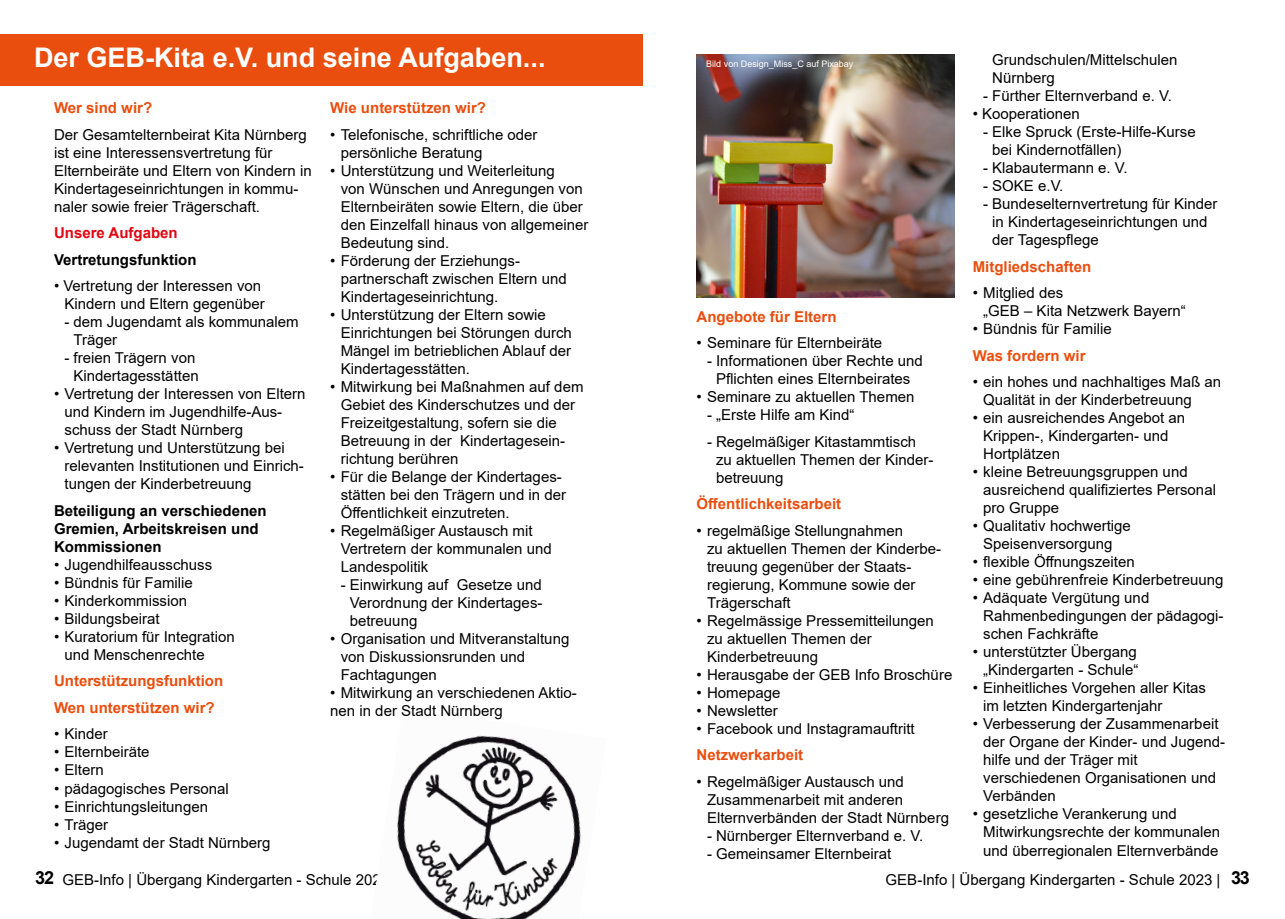
<style>
.page{position:relative;width:1285px;height:919px;background:#fff}
.page>*{position:absolute;margin:0;border:0;box-sizing:border-box;transform-origin:0 0}
.t1{font:700 27px "Arial";color:#fff}
.t2{font:700 18px "Arial";color:#000}
.t3{font:15px/18px "Arial";color:#000}
.t4{font:700 15px/26.5px "Arial";color:#e94e0f}
.t5{font:700 15px/18px "Arial";color:#000}
.t6{font:700 15px "Arial";color:#e30613}
.t7{font:9px "Arial";color:#fff}
</style>
<div class="page">
<img style="left:396px;top:735px;width:185px;height:183px">
<div style="left:0;top:34px;width:642px;height:51px;background:#e94e0f"></div>
<img style="left:696px;top:54px;width:258px;height:244px">
<h1 class="t1" style="left:34px;top:39px;width:513px">Der GEB-Kita e.V. und seine Aufgaben...</h1>
<p class="t4" style="left:54px;top:95px;width:100px">Wer sind wir?</p>
<p class="t3" style="left:54px;top:125px;width:259px">Der Gesamtelternbeirat Kita Nürnberg ist eine Interessensvertretung für Elternbeiräte und Eltern von Kindern in Kindertageseinrichtungen in kommu&shy;naler sowie freier Trägerschaft.</p>
<p class="t6" style="left:54px;top:222px;width:125px">Unsere Aufgaben</p>
<p class="t5" style="left:54px;top:250px;width:144px">Vertretungsfunktion</p>
<p class="t3" style="left:54px;top:277px;width:212px;text-align:right">• Vertretung der Interessen von<br>Kindern und Eltern gegenüber</p>
<p class="t3" style="left:74px;top:313px;width:227px;text-indent:-9px">- dem Jugendamt als kommunalem<br>Träger</p>
<p class="t3" style="left:64px;top:349px;width:136px;text-align:right">- freien Trägern von<br>Kindertagesstätten</p>
<p class="t3" style="left:65px;top:385px;width:242px;text-indent:-11px">• Vertretung der Interessen von Eltern und Kindern im Jugendhilfe-Aus&shy;schuss der Stadt Nürnberg</p>
<p class="t3" style="left:65px;top:439px;width:241px;text-indent:-10px">• Vertretung und Unterstützung bei relevanten Institutionen und Einrich&shy;tungen der Kinderbetreuung</p>
<p class="t5" style="left:54px;top:501px;width:214px">Beteiligung an verschiedenen<br>Gremien, Arbeitskreisen und<br>Kommissionen</p>
<p class="t3" style="left:54px;top:555px;width:160px">• Jugendhilfeausschuss</p>
<p class="t3" style="left:54px;top:573px;width:140px">• Bündnis für Familie</p>
<p class="t3" style="left:54px;top:591px;width:135px">• Kinderkommission</p>
<p class="t3" style="left:54px;top:609px;width:107px">• Bildungsbeirat</p>
<p class="t3" style="left:65px;top:627px;width:172px;text-indent:-10px">• Kuratorium für Integration und Menschenrechte</p>
<p class="t4" style="left:54px;top:668px;width:171px">Unterstützungsfunktion<br>Wen unterstützen wir?</p>
<p class="t3" style="left:54px;top:725px;width:55px">• Kinder</p>
<p class="t3" style="left:54px;top:743px;width:97px">• Elternbeiräte</p>
<p class="t3" style="left:54px;top:761px;width:51px">• Eltern</p>
<p class="t3" style="left:54px;top:779px;width:176px">• pädagogisches Personal</p>
<p class="t3" style="left:54px;top:797px;width:155px">• Einrichtungsleitungen</p>
<p class="t3" style="left:54px;top:815px;width:56px">• Träger</p>
<p class="t3" style="left:54px;top:833px;width:218px">• Jugendamt der Stadt Nürnberg</p>
<p class="t4" style="left:330px;top:95px;width:157px">Wie unterstützen wir?</p>
<p class="t3" style="left:341px;top:125px;width:198px;text-indent:-11px">• Telefonische, schriftliche oder persönliche Beratung</p>
<p class="t3" style="left:341px;top:161px;width:249px;text-indent:-11px">• Unterstützung und Weiterleitung<br>von Wünschen und Anregungen von<br>Elternbeiräten sowie Eltern, die über den Einzelfall hinaus von allgemeiner<br>Bedeutung sind.</p>
<p class="t3" style="left:341px;top:251px;width:227px;text-indent:-11px">• Förderung der Erziehungs&shy;partnerschaft zwischen Eltern und<br>Kindertageseinrichtung.</p>
<p class="t3" style="left:341px;top:305px;width:232px;text-indent:-10px">• Unterstützung der Eltern sowie<br>Einrichtungen bei Störungen durch<br>Mängel im betrieblichen Ablauf der<br>Kindertagesstätten.</p>
<p class="t3" style="left:341px;top:377px;width:244px;text-indent:-10px">• Mitwirkung bei Maßnahmen auf dem<br>Gebiet des Kinderschutzes und der<br>Freizeitgestaltung, sofern sie die<br>Betreuung in der Kindertagesein&shy;richtung berühren</p>
<p class="t3" style="left:341px;top:467px;width:227px;text-indent:-10px">• Für die Belange der Kindertages&shy;stätten bei den Trägern und in der<br>Öffentlichkeit einzutreten.</p>
<p class="t3" style="left:341px;top:521px;width:212px;text-indent:-10px">• Regelmäßiger Austausch mit<br>Vertretern der kommunalen und<br>Landespolitik</p>
<p class="t3" style="left:350px;top:575px;width:194px;text-align:justify;text-indent:-9px">- Einwirkung auf Gesetze und Verordnung der Kindertages&shy;betreuung</p>
<p class="t3" style="left:341px;top:629px;width:230px;text-indent:-10px">• Organisation und Mitveranstaltung von Diskussionsrunden und<br>Fachtagungen</p>
<p class="t3" style="left:330px;top:683px;width:248px">• Mitwirkung an verschiedenen Aktio&shy;nen in der Stadt Nürnberg</p>
<p class="t7" style="left:706px;top:58px;width:149px">Bild von Design_Miss_C auf Pixabay</p>
<p class="t4" style="left:696px;top:303px;width:142px">Angebote für Eltern</p>
<p class="t3" style="left:696px;top:333px;width:187px">• Seminare für Elternbeiräte</p>
<p class="t3" style="left:707px;top:351px;width:217px;text-align:center">- Informationen über Rechte und<br>Pflichten eines Elternbeirates</p>
<p class="t3" style="left:696px;top:387px;width:219px">• Seminare zu aktuellen Themen</p>
<p class="t3" style="left:707px;top:405px;width:149px">- „Erste Hilfe am Kind“</p>
<p class="t3" style="left:716px;top:432px;width:219px;text-indent:-9px">- Regelmäßiger Kitastammtisch zu aktuellen Themen der Kinder&shy;betreuung</p>
<p class="t4" style="left:696px;top:490px;width:146px">Öffentlichkeitsarbeit</p>
<p class="t3" style="left:707px;top:521px;width:236px;text-indent:-10px">• regelmäßige Stellungnahmen<br>zu aktuellen Themen der Kinderbe&shy;treuung gegenüber der Staats&shy;regierung, Kommune sowie der<br>Trägerschaft</p>
<p class="t3" style="left:707px;top:611px;width:228px;text-indent:-10px">• Regelmässige Pressemitteilungen zu aktuellen Themen der<br>Kinderbetreuung</p>
<p class="t3" style="left:696px;top:665px;width:257px">• Herausgabe der GEB Info Broschüre</p>
<p class="t3" style="left:696px;top:683px;width:85px">• Homepage</p>
<p class="t3" style="left:696px;top:701px;width:83px">• Newsletter</p>
<p class="t3" style="left:696px;top:719px;width:220px">• Facebook und Instagramauftritt</p>
<p class="t4" style="left:696px;top:741px;width:108px">Netzwerkarbeit</p>
<p class="t3" style="left:707px;top:772px;width:243px;text-indent:-10px">• Regelmäßiger Austausch und<br>Zusammenarbeit mit anderen<br>Elternverbänden der Stadt Nürnberg</p>
<p class="t3" style="left:707px;top:826px;width:218px">- Nürnberger Elternverband e. V.</p>
<p class="t3" style="left:707px;top:844px;width:186px">- Gemeinsamer Elternbeirat</p>
<p class="t3" style="left:992px;top:51px;width:187px">Grundschulen/Mittelschulen<br>Nürnberg</p>
<p class="t3" style="left:983px;top:87px;width:190px">- Fürther Elternverband e. V.</p>
<p class="t3" style="left:972px;top:105px;width:108px">• Kooperationen</p>
<p class="t3" style="left:992px;top:123px;width:205px;text-indent:-9px">- Elke Spruck (Erste-Hilfe-Kurse bei Kindernotfällen)</p>
<p class="t3" style="left:983px;top:159px;width:146px">- Klabautermann e. V.</p>
<p class="t3" style="left:983px;top:177px;width:82px">- SOKE e.V.</p>
<p class="t3" style="left:992px;top:195px;width:227px;text-indent:-9px">- Bundeselternvertretung für Kinder in Kindertageseinrichtungen und der Tagespflege</p>
<p class="t4" style="left:972px;top:253px;width:120px">Mitgliedschaften</p>
<p class="t3" style="left:983px;top:284px;width:204px;text-indent:-11px">• Mitglied des<br>„GEB – Kita Netzwerk Bayern“</p>
<p class="t3" style="left:972px;top:320px;width:140px">• Bündnis für Familie</p>
<p class="t4" style="left:972px;top:342px;width:114px">Was fordern wir</p>
<p class="t3" style="left:983px;top:373px;width:239px;text-indent:-11px">• ein hohes und nachhaltiges Maß an<br>Qualität in der Kinderbetreuung</p>
<p class="t3" style="left:983px;top:409px;width:203px;text-indent:-10px">• ein ausreichendes Angebot an<br>Krippen-, Kindergarten- und<br>Hortplätzen</p>
<p class="t3" style="left:983px;top:463px;width:234px;text-indent:-10px">• kleine Betreuungsgruppen und ausreichend qualifiziertes Personal pro Gruppe</p>
<p class="t3" style="left:972px;top:517px;width:160px;text-align:center">• Qualitativ hochwertige<br>Speisenversorgung</p>
<p class="t3" style="left:972px;top:553px;width:163px">• flexible Öffnungszeiten</p>
<p class="t3" style="left:972px;top:571px;width:252px">• eine gebührenfreie Kinderbetreuung</p>
<p class="t3" style="left:983px;top:589px;width:242px;text-indent:-10px">• Adäquate Vergütung und<br>Rahmenbedingungen der pädagogi&shy;schen Fachkräfte</p>
<p class="t3" style="left:972px;top:643px;width:167px;text-align:right">• unterstützter Übergang „Kindergarten - Schule“</p>
<p class="t3" style="left:983px;top:679px;width:224px;text-indent:-10px">• Einheitliches Vorgehen aller Kitas im letzten Kindergartenjahr</p>
<p class="t3" style="left:983px;top:715px;width:243px;text-indent:-10px">• Verbesserung der Zusammenarbeit der Organe der Kinder- und Jugend&shy;hilfe und der Träger mit verschiedenen Organisationen und<br>Verbänden</p>
<p class="t3" style="left:983px;top:805px;width:238px;text-indent:-10px">• gesetzliche Verankerung und<br>Mitwirkungsrechte der kommunalen und überregionalen Elternverbände</p>
<p class="t2" style="left:35px;top:865px;width:21px">32</p>
<p class="t2" style="left:1230px;top:865px;width:20px">33</p>
<p class="t3" style="left:62px;top:870px;width:336px">GEB-Info | Übergang Kindergarten - Schule 2023 |</p>
<p class="t3" style="left:885px;top:870px;width:336px">GEB-Info | Übergang Kindergarten - Schule 2023 |</p>
</div>
